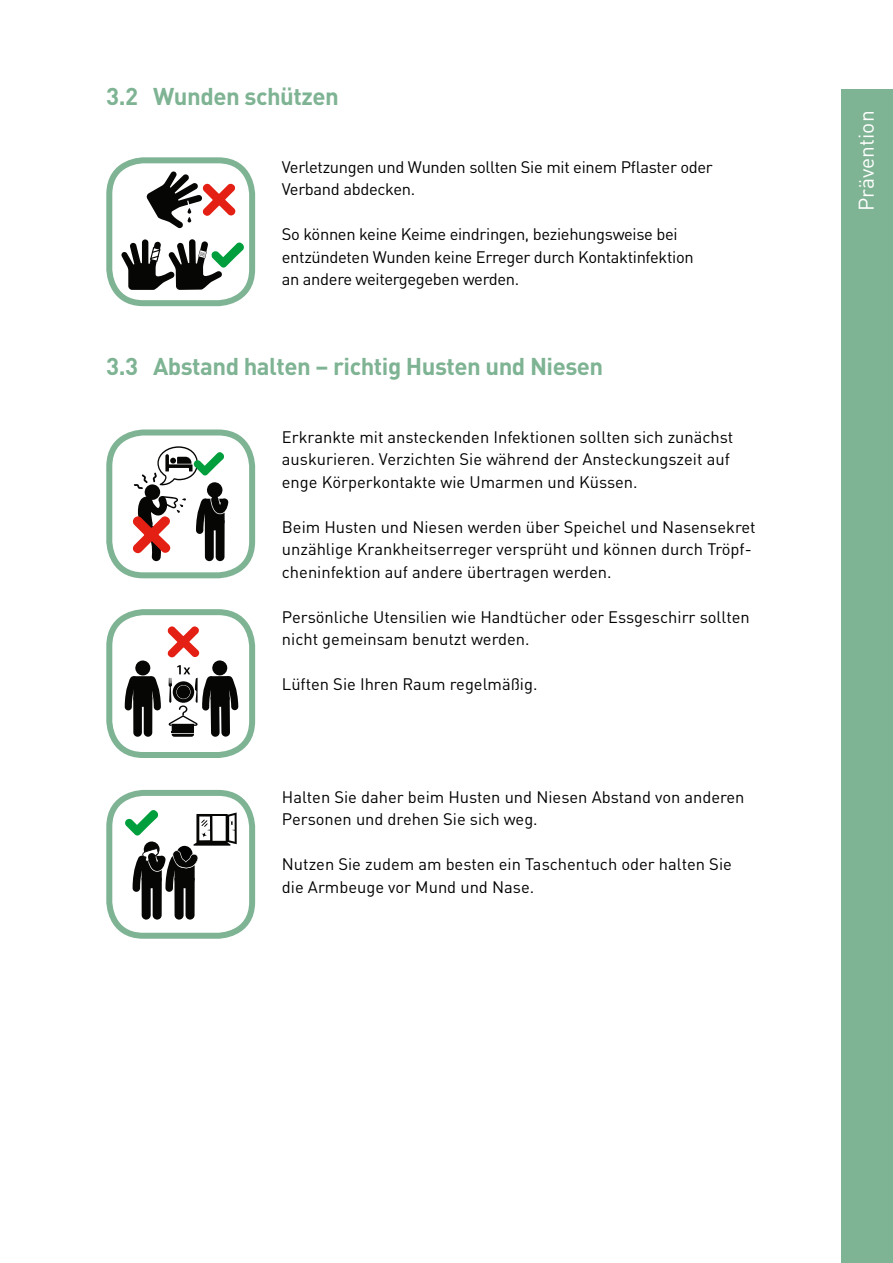
<style>
.page{position:relative;width:893px;height:1263px;background:#fff}
.page>*{position:absolute;margin:0;border:0;box-sizing:border-box;transform-origin:0 0}
.t1{font:700 24px "DIN";letter-spacing:-.02em;color:#7eb393}
.t2{font:21px "DIN";color:#fff}
.t3{font:16.5px/22.5px "DIN";color:#000}
.t4{font:16.5px "DIN";letter-spacing:-.02em;color:#000}
</style>
<div class="page">
<div style="left:842px;top:89px;width:51px;height:1174px;background:#7eb393"></div>
<svg style="left:146px;top:171px;width:90px;height:58px"></svg>
<svg style="left:121px;top:239px;width:123px;height:51px"></svg>
<div style="left:106px;top:157px;width:149px;height:149px;border:6px solid #7eb393;border-radius:34px"></div>
<div style="left:106px;top:429px;width:149px;height:149px;border:6px solid #7eb393;border-radius:34px"></div>
<svg style="left:132px;top:446px;width:96px;height:115px"></svg>
<svg style="left:125px;top:676px;width:36px;height:61px"></svg>
<svg style="left:135px;top:660px;width:16px;height:16px"></svg>
<svg style="left:167px;top:626px;width:71px;height:111px"></svg>
<div style="left:106px;top:609px;width:149px;height:149px;border:6px solid #7eb393;border-radius:34px"></div>
<svg style="left:125px;top:810px;width:112px;height:109px"></svg>
<div style="left:106px;top:790px;width:149px;height:149px;border:6px solid #7eb393;border-radius:34px"></div>
<p class="t1" style="left:106px;top:81px;width:234px">3.2 Wunden schützen</p>
<p class="t4" style="left:282px;top:156px;width:432px">Verletzungen und Wunden sollten Sie mit einem Pflaster oder</p>
<p class="t4" style="left:282px;top:179px;width:135px">Verband abdecken.</p>
<p class="t4" style="left:282px;top:224px;width:397px">So können keine Keime eindringen, beziehungsweise bei</p>
<p class="t4" style="left:282px;top:246px;width:413px">entzündeten Wunden keine Erreger durch Kontaktinfektion</p>
<p class="t4" style="left:282px;top:269px;width:239px">an andere weitergegeben werden.</p>
<p class="t1" style="left:106px;top:351px;width:499px">3.3 Abstand halten – richtig Husten und Niesen</p>
<p class="t3" style="left:282px;top:425px;width:453px">Erkrankte mit ansteckenden Infektionen sollten sich zunächst</p>
<p class="t3" style="left:282px;top:447px;width:449px">auskurieren. Verzichten Sie während der Ansteckungszeit auf</p>
<p class="t3" style="left:282px;top:470px;width:357px">enge Körperkontakte wie Umarmen und Küssen.</p>
<p class="t3" style="left:282px;top:515px;width:475px">Beim Husten und Niesen werden über Speichel und Nasensekret</p>
<p class="t3" style="left:282px;top:537px;width:471px">unzählige Krankheitserreger versprüht und können durch Tröpf&shy;cheninfektion auf andere übertragen werden.</p>
<p class="t3" style="left:282px;top:605px;width:469px">Persönliche Utensilien wie Handtücher oder Essgeschirr sollten</p>
<p class="t3" style="left:282px;top:627px;width:249px">nicht gemeinsam benutzt werden.</p>
<p class="t3" style="left:282px;top:672px;width:257px">Lüften Sie Ihren Raum regelmäßig.</p>
<p class="t3" style="left:282px;top:785px;width:464px">Halten Sie daher beim Husten und Niesen Abstand von anderen<br>Personen und drehen Sie sich weg.</p>
<p class="t3" style="left:282px;top:852px;width:451px">Nutzen Sie zudem am besten ein Taschentuch oder halten Sie</p>
<p class="t3" style="left:282px;top:875px;width:254px">die Armbeuge vor Mund und Nase.</p>
<p class="t2" style="left:853px;top:211px;width:102px;rotate:-90deg">Prävention</p>
</div>
